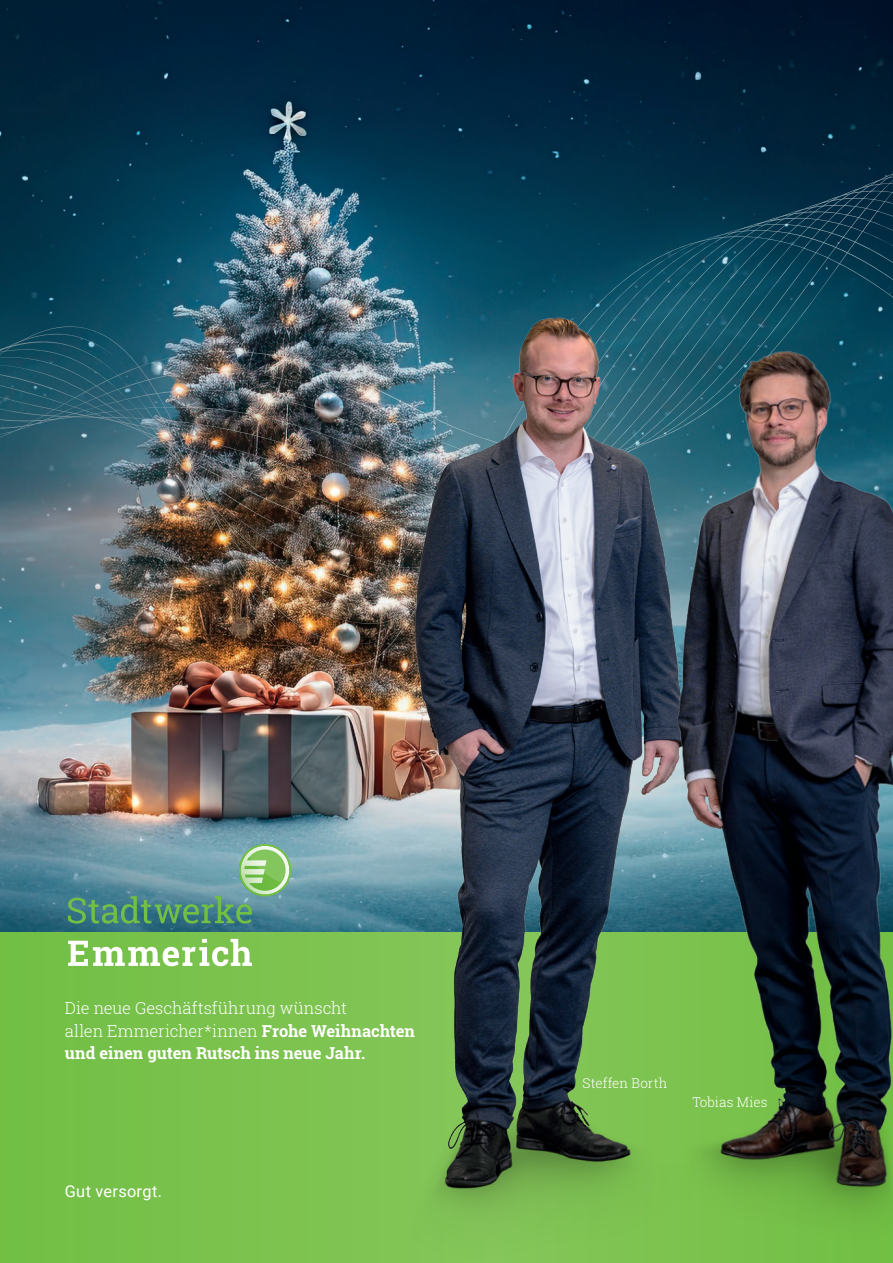
<style>
.page{position:relative;width:893px;height:1263px;background:#fff}
.page>*{position:absolute;margin:0;border:0;box-sizing:border-box;transform-origin:0 0}
.t1{font:300 16.5px/22.5px "Roboto Slab";letter-spacing:-.005em;color:#fff}
.t2{font:16.35px "Roboto";letter-spacing:.02em;color:#fff}
.t3{font:300 13.5px "Roboto Slab";letter-spacing:.005em;color:#fff}
.s1{font-weight:700}
</style>
<div class="page">
<img style="left:0;top:0;width:893px;height:932px">
<div style="left:0;top:932px;width:893px;height:331px;background:#77c14a"></div>
<img style="left:0;top:131px;width:893px;height:331px">
<img style="left:308px;top:249px;width:353px;height:1014px">
<svg style="left:68px;top:939px;width:184px;height:27px"></svg>
<svg style="left:68px;top:844px;width:223px;height:79px;background:#6a9e96"></svg>
<img style="left:661px;top:234px;width:232px;height:980px">
<p class="t1" style="left:65px;top:997px;width:352px">Die neue Geschäftsführung wünscht<br>allen Emmericher*innen <span class="s1">Frohe Weihnachten und einen guten Rutsch ins neue Jahr.</span></p>
<p class="t2" style="left:65px;top:1180px;width:99px">Gut versorgt.</p>
<p class="t3" style="left:583px;top:1074px;width:86px">Steffen Borth</p>
<p class="t3" style="left:692px;top:1093px;width:77px">Tobias Mies</p>
</div>
